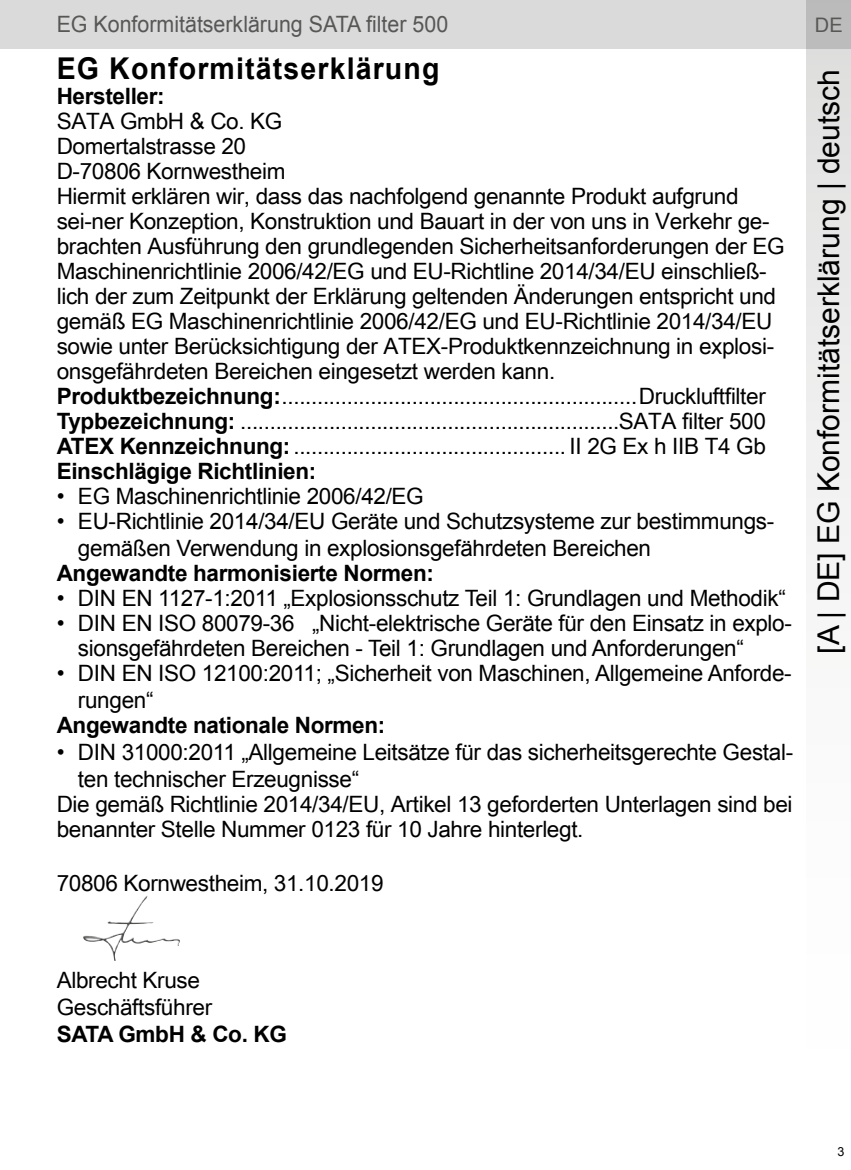
<style>
.page{position:relative;width:851px;height:1170px;background:#fff}
.page>*{position:absolute;margin:0;border:0;box-sizing:border-box;transform-origin:0 0}
.t1{font:30px "Arial";color:#000}
.t2{font:700 30px "Arial";letter-spacing:.04em;color:#000;scale:.95 1}
.t3{font:22.5px/25px "Arial Unicode MS";letter-spacing:-.015em;color:#000}
.t4{font:22.5px/27px "Arial";letter-spacing:-.015em;color:#000}
.t5{font:700 22.5px "Arial";letter-spacing:-.015em;color:#000}
.t6{font:22.5px "Arial";color:#575756;scale:.95 1}
.t7{font:20px "Arial";color:#575756}
.t8{font:12.5px "Arial";color:#000}
.s1{font-family:"Arial";font-weight:700}
</style>
<div class="page">
<div style="left:0;top:0;width:850px;height:49px;background:#dadada"></div>
<svg style="left:806px;top:0;width:44px;height:555px"></svg>
<img style="left:83px;top:896px;width:97px;height:65px">
<p class="t6" style="left:57px;top:10px;width:413px">EG Konformitätserklärung SATA filter 500</p>
<p class="t7" style="left:814px;top:11px;width:29px">DE</p>
<h1 class="t2" style="left:57px;top:48px;width:404px">EG Konformitätserklärung</h1>
<p class="t5" style="left:57px;top:81px;width:109px">Hersteller:</p>
<p class="t3" style="left:57px;top:108px;width:729px">SATA GmbH &amp; Co. KG<br>Domertalstrasse 20<br>D-70806 Kornwestheim<br>Hiermit erklären wir, dass das nachfolgend genannte Produkt aufgrund sei-ner Konzeption, Konstruktion und Bauart in der von uns in Verkehr ge&shy;brachten Ausführung den grundlegenden Sicherheitsanforderungen der EG Maschinenrichtlinie 2006/42/EG und EU-Richtline 2014/34/EU einschließ&shy;lich der zum Zeitpunkt der Erklärung geltenden Änderungen entspricht und gemäß EG Maschinenrichtlinie 2006/42/EG und EU-Richtlinie 2014/34/EU sowie unter Berücksichtigung der ATEX-Produktkennzeichnung in explosi&shy;onsgefährdeten Bereichen eingesetzt werden kann.<br><span class="s1">Produktbezeichnung:</span>............................................................Druckluftfilter <span class="s1">Typbezeichnung:</span> ................................................................SATA filter 500<br><span class="s1">ATEX Kennzeichnung:</span>.............................................. II 2G Ex h IIB T4 Gb</p>
<p class="t5" style="left:57px;top:456px;width:261px">Einschlägige Richtlinien:</p>
<p class="t4" style="left:57px;top:482px;width:368px">• EG Maschinenrichtlinie 2006/42/EG</p>
<p class="t4" style="left:78px;top:507px;width:697px;text-indent:-21px">• EU-Richtlinie 2014/34/EU Geräte und Schutzsysteme zur bestimmungs&shy;gemäßen Verwendung in explosionsgefährdeten Bereichen</p>
<p class="t5" style="left:57px;top:558px;width:379px">Angewandte harmonisierte Normen:</p>
<p class="t4" style="left:57px;top:584px;width:730px">• DIN EN 1127-1:2011 „Explosionsschutz Teil 1: Grundlagen und Methodik“</p>
<p class="t4" style="left:78px;top:610px;width:715px;line-height:25px;text-indent:-21px">• DIN EN ISO 80079-36 „Nicht-elektrische Geräte für den Einsatz in explo&shy;sionsgefährdeten Bereichen - Teil 1: Grundlagen und Anforderungen“</p>
<p class="t4" style="left:78px;top:659px;width:715px;text-indent:-21px">• DIN EN ISO 12100:2011; „Sicherheit von Maschinen, Allgemeine Anforde&shy;rungen“</p>
<p class="t5" style="left:57px;top:710px;width:330px">Angewandte nationale Normen:</p>
<p class="t4" style="left:78px;top:738px;width:716px;text-indent:-21px">• DIN 31000:2011 „Allgemeine Leitsätze für das sicherheitsgerechte Gestal&shy;ten technischer Erzeugnisse“</p>
<p class="t3" style="left:57px;top:791px;width:737px">Die gemäß Richtlinie 2014/34/EU, Artikel 13 geforderten Unterlagen sind bei benannter Stelle Nummer 0123 für 10 Jahre hinterlegt.</p>
<p class="t3" style="left:57px;top:870px;width:328px">70806 Kornwestheim, 31.10.2019</p>
<h1 class="t1" style="left:808px;top:653px;width:586px;rotate:-90deg">[A | DE] EG Konformitätserklärung | deutsch</h1>
<p class="t3" style="left:57px;top:966px;width:157px;line-height:27px">Albrecht Kruse<br>Geschäftsführer</p>
<p class="t5" style="left:57px;top:1019px;width:232px">SATA GmbH &amp; Co. KG</p>
<p class="t8" style="left:837px;top:1143px;width:8px">3</p>
</div>
